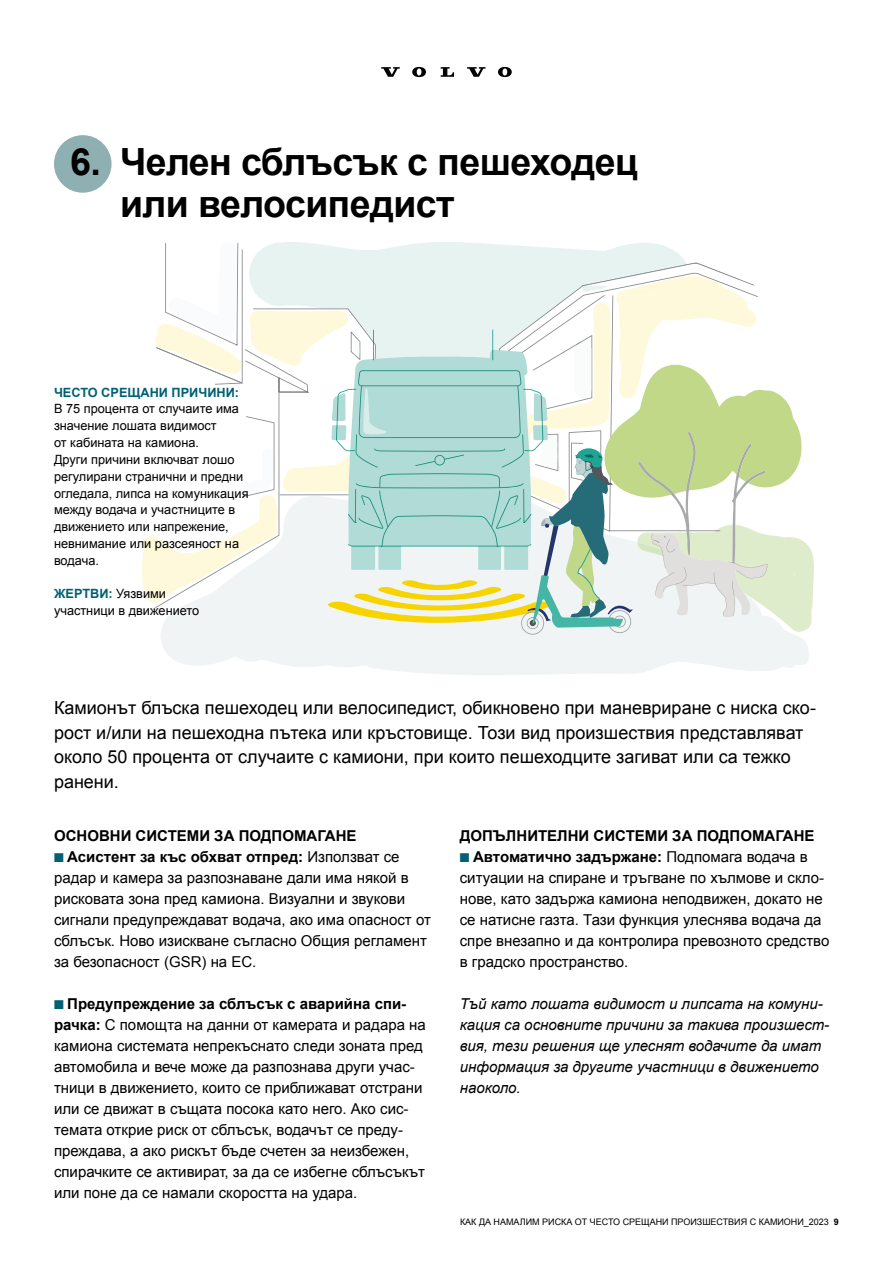
<style>
.page{position:relative;width:893px;height:1263px;background:#fff}
.page>*{position:absolute;margin:0;border:0;box-sizing:border-box;transform-origin:0 0}
.t1{font:700 37.5px/42px "Arial";letter-spacing:-.015em;color:#000}
.t2{font:18px/24.6px "Arial";color:#000}
.t3{font:15px/21px "Arial";color:#000}
.t4{font:italic 15px/21px "Arial";color:#000}
.t5{font:700 15px "Arial";color:#000}
.t6{font:12.75px/16.8px "Arial";color:#000}
.t7{font:700 12.75px "Arial";color:#006174}
.t8{font:9px "Arial";color:#000}
.s1{font-weight:700;color:#006174}
.s2{color:#006174}
.s3{font-weight:700}
</style>
<div class="page">
<div style="left:54px;top:135px;width:58px;height:58px;background:#8fb0b2;border-radius:50%"></div>
<svg style="left:161px;top:635px;width:648px;height:40px;fill:#f0f4f5"></svg>
<svg style="left:142px;top:242px;width:672px;height:393px"></svg>
<svg style="left:381px;top:67px;width:19px;height:10px"></svg>
<svg style="left:441px;top:67px;width:13px;height:10px"></svg>
<svg style="left:412px;top:67px;width:14px;height:10px"></svg>
<svg style="left:467px;top:67px;width:19px;height:10px"></svg>
<svg style="left:498px;top:67px;width:14px;height:10px"></svg>
<h1 class="t1" style="left:120px;top:142px;width:520px;text-indent:-50px">6. Челен сблъсък с пешеходец или велосипедист</h1>
<p class="t7" style="left:54px;top:384px;width:187px">ЧЕСТО СРЕЩАНИ ПРИЧИНИ:</p>
<p class="t6" style="left:54px;top:401px;width:196px">В 75 процента от случаите има значение лошата видимост<br>от кабината на камиона.<br>Други причини включват лошо регулирани странични и предни огледала, липса на комуникация между водача и участниците в движението или напрежение, невнимание или разсеяност на водача.</p>
<p class="t6" style="left:54px;top:586px;width:147px"><span class="s1">ЖЕРТВИ:</span> Уязвими участници в движението</p>
<p class="t2" style="left:54px;top:696px;width:763px">Камионът блъска пешеходец или велосипедист, обикновено при маневриране с ниска ско&shy;рост и/или на пешеходна пътека или кръстовище. Този вид произшествия представляват около 50 процента от случаите с камиони, при които пешеходците загиват или са тежко ранени.</p>
<p class="t5" style="left:54px;top:825px;width:304px">ОСНОВНИ СИСТЕМИ ЗА ПОДПОМАГАНЕ</p>
<p class="t3" style="left:54px;top:846px;width:378px"><span class="s2">■</span> <span class="s3">Асистент за къс обхват отпред:</span> Използват се радар и камера за разпознаване дали има някой в рисковата зона пред камиона. Визуални и звукови сигнали предупреждават водача, ако има опасност от сблъсък. Ново изискване съгласно Общия регламент за безопасност (GSR) на ЕС.</p>
<p class="t3" style="left:54px;top:993px;width:373px"><span class="s2">■</span> <span class="s3">Предупреждение за сблъсък с аварийна спи&shy;рачка:</span> С помощта на данни от камерата и радара на камиона системата непрекъснато следи зоната пред автомобила и вече може да разпознава други учас&shy;тници в движението, които се приближават отстрани или се движат в същата посока като него. Ако сис&shy;темата открие риск от сблъсък, водачът се преду&shy;преждава, а ако рискът бъде счетен за неизбежен, спирачките се активират, за да се избегне сблъсъкът или поне да се намали скоростта на удара.</p>
<p class="t5" style="left:460px;top:825px;width:356px">ДОПЪЛНИТЕЛНИ СИСТЕМИ ЗА ПОДПОМАГАНЕ</p>
<p class="t3" style="left:460px;top:846px;width:371px"><span class="s2">■</span> <span class="s3">Автоматично задържане:</span> Подпомага водача в ситуации на спиране и тръгване по хълмове и скло&shy;нове, като задържа камиона неподвижен, докато не се натисне газта. Тази функция улеснява водача да спре внезапно и да контролира превозното средство в градско пространство.</p>
<p class="t4" style="left:460px;top:993px;width:371px">Тъй като лошата видимост и липсата на комуни&shy;кация са основните причини за такива произшест&shy;вия, тези решения ще улеснят водачите да имат информация за другите участници в движението наоколо.</p>
<p class="t8" style="left:460px;top:1216px;width:380px">КАК ДА НАМАЛИМ РИСКА ОТ ЧЕСТО СРЕЩАНИ ПРОИЗШЕСТВИЯ С КАМИОНИ_2023 <span class="s3">9</span></p>
</div>
